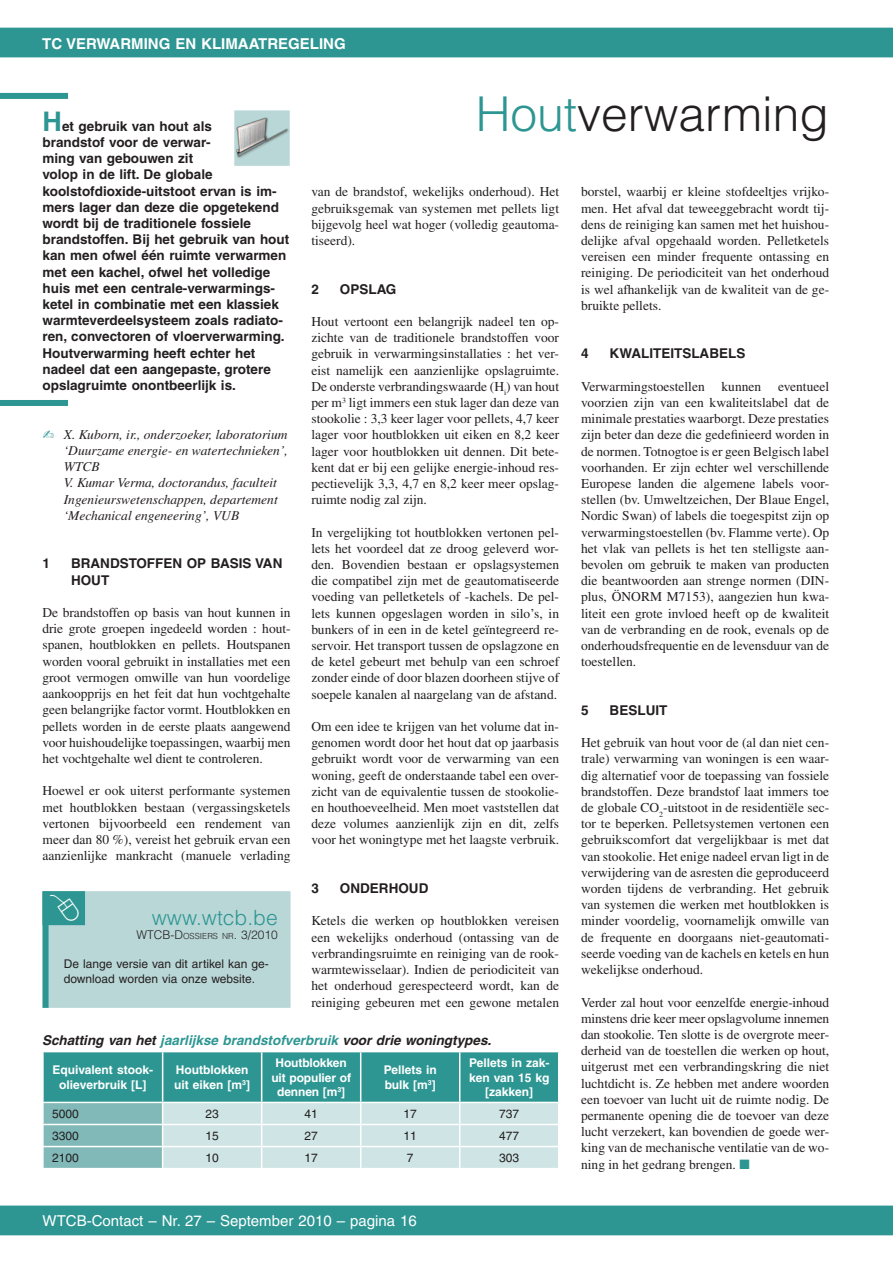
<style>
.page{position:relative;width:893px;height:1263px;background:#fff}
.page>*{position:absolute;margin:0;border:0;box-sizing:border-box;transform-origin:0 0}
.t1{font:300 48px "Helvetica";color:#231f20}
.t2{font:300 21px "Helvetica";color:#2d9692}
.t3{font:15px "Helvetica";color:#fff}
.t4{font:700 15px "Helvetica";color:#fff}
.t5{font:13.5px/16.2px "Times";color:#231f20;text-align:justify}
.t6{font:700 13.5px/16.2px "Helvetica";color:#231f20}
.t7{font:italic 13.5px/16.2px "Times";color:#231f20}
.t8{font:italic 700 13.5px "Helvetica";color:#231f20}
.t9{font:700 12px/14.4px "Helvetica";color:#fff;text-align:center}
.t10{font:12px/14.4px "Helvetica";color:#231f20}
.t11{font:300 12px "Helvetica";color:#231f20}
.s1{color:#2d9692}
.s2{font-size:27px;color:#2d9692}
.s3{font-size:8.4px}
</style>
<div class="page">
<div style="left:0;top:28px;width:893px;height:29px;background:#2d9692"></div>
<div style="left:0;top:1205px;width:893px;height:30px;background:#2d9692"></div>
<div style="left:234px;top:110px;width:56px;height:56px;background:#cde2e2;border:2px solid #bad7d7"></div>
<img style="left:235px;top:110px;width:55px;height:55px">
<div style="left:43px;top:891px;width:248px;height:117px;background:#bad7d7"></div>
<div style="left:43px;top:892px;width:6px;height:116px;background:#2d9692"></div>
<div style="left:43px;top:891px;width:42px;height:34px;background:#2d9692"></div>
<svg style="left:43px;top:1052px;width:515px;height:116px;background:#82bebd"></svg>
<hr style="left:42px;top:1052px;width:2px;height:50px;background:#fff">
<hr style="left:42px;top:1102px;width:121px;height:1px;background:#fff">
<hr style="left:163px;top:1102px;width:99px;height:1px;background:#fff">
<hr style="left:262px;top:1102px;width:99px;height:1px;background:#fff">
<hr style="left:361px;top:1102px;width:99px;height:1px;background:#fff">
<hr style="left:460px;top:1102px;width:99px;height:1px;background:#fff">
<div style="left:0;top:93px;width:68px;height:6px;background:#2d9692"></div>
<div style="left:0;top:400px;width:68px;height:6px;background:#2d9692"></div>
<p class="t4" style="left:42px;top:35px;width:305px">TC VERWARMING EN KLIMAATREGELING</p>
<h1 class="t1" style="left:476px;top:84px;width:354px"><span class="s1">Hout</span>verwarming</h1>
<p class="t6" style="left:43px;top:118px;width:248px"><span class="s2">H</span>et gebruik van hout als<br>brandstof voor de verwar-<br>ming van gebouwen zit<br>volop in de lift. De globale koolstofdioxide-uitstoot ervan is im&shy;mers lager dan deze die opgetekend wordt bij de traditionele fossiele brandstoffen. Bij het gebruik van hout kan men ofwel één ruimte verwarmen met een kachel, ofwel het volledige huis met een centrale-verwarmings&shy;ketel in combinatie met een klassiek warmteverdeelsysteem zoals radiato&shy;ren, convectoren of vloerverwarming.<br>Houtverwarming heeft echter het nadeel dat een aangepaste, grotere opslagruimte onontbeerlijk is.</p>
<p class="t5" style="left:311px;top:184px;width:249px">van de brandstof, wekelijks onderhoud). Het gebruiksgemak van systemen met pellets ligt bijgevolg heel wat hoger (volledig geautoma&shy;tiseerd).</p>
<p class="t6" style="left:311px;top:281px;width:9px">2</p>
<p class="t6" style="left:340px;top:281px;width:58px">OPSLAG</p>
<p class="t5" style="left:311px;top:313px;width:249px">Hout vertoont een belangrijk nadeel ten op&shy;zichte van de traditionele brandstoffen voor gebruik in verwarmingsinstallaties : het ver&shy;eist namelijk een aanzienlijke opslagruimte.<br>De onderste verbrandingswaarde (H<sub>i</sub>) van hout per m<sup>3</sup> ligt immers een stuk lager dan deze van stookolie : 3,3 keer lager voor pellets, 4,7 keer lager voor houtblokken uit eiken en 8,2 keer lager voor houtblokken uit dennen. Dit bete&shy;kent dat er bij een gelijke energie-inhoud res&shy;pectievelijk 3,3, 4,7 en 8,2 keer meer opslag&shy;ruimte nodig zal zijn.</p>
<p class="t5" style="left:311px;top:524px;width:249px">In vergelijking tot houtblokken vertonen pel&shy;lets het voordeel dat ze droog geleverd wor&shy;den. Bovendien bestaan er opslagsystemen die compatibel zijn met de geautomatiseerde voeding van pelletketels of -kachels. De pel&shy;lets kunnen opgeslagen worden in silo’s, in bunkers of in een in de ketel geïntegreerd re&shy;servoir. Het transport tussen de opslagzone en de ketel gebeurt met behulp van een schroef zonder einde of door blazen doorheen stijve of soepele kanalen al naargelang van de afstand.</p>
<p class="t5" style="left:311px;top:718px;width:249px">Om een idee te krijgen van het volume dat in&shy;genomen wordt door het hout dat op jaarbasis gebruikt wordt voor de verwarming van een woning, geeft de onderstaande tabel een over&shy;zicht van de equivalentie tussen de stookolie&shy;en houthoeveelheid. Men moet vaststellen dat deze volumes aanzienlijk zijn en dit, zelfs voor het woningtype met het laagste verbruik.</p>
<p class="t6" style="left:311px;top:880px;width:9px">3</p>
<p class="t6" style="left:340px;top:880px;width:90px">ONDERHOUD</p>
<p class="t5" style="left:311px;top:913px;width:249px">Ketels die werken op houtblokken vereisen een wekelijks onderhoud (ontassing van de verbrandingsruimte en reiniging van de rook&shy;warmtewisselaar). Indien de periodiciteit van het onderhoud gerespecteerd wordt, kan de reiniging gebeuren met een gewone metalen</p>
<p class="t5" style="left:581px;top:184px;width:250px">borstel, waarbij er kleine stofdeeltjes vrijko&shy;men. Het afval dat teweeggebracht wordt tij&shy;dens de reiniging kan samen met het huishou&shy;delijke afval opgehaald worden. Pelletketels vereisen een minder frequente ontassing en reiniging. De periodiciteit van het onderhoud is wel afhankelijk van de kwaliteit van de ge&shy;bruikte pellets.</p>
<p class="t6" style="left:581px;top:345px;width:9px">4</p>
<p class="t6" style="left:610px;top:345px;width:137px">KWALITEITSLABELS</p>
<p class="t5" style="left:581px;top:378px;width:250px">Verwarmingstoestellen kunnen eventueel voorzien zijn van een kwaliteitslabel dat de minimale prestaties waarborgt. Deze prestaties zijn beter dan deze die gedefinieerd worden in de normen. Totnogtoe is er geen Belgisch label voorhanden. Er zijn echter wel verschillende Europese landen die algemene labels voor&shy;stellen (bv. Umweltzeichen, Der Blaue Engel, Nordic Swan) of labels die toegespitst zijn op verwarmingstoestellen (bv. Flamme verte). Op het vlak van pellets is het ten stelligste aan&shy;bevolen om gebruik te maken van producten die beantwoorden aan strenge normen (DIN&shy;plus, ÖNORM M7153), aangezien hun kwa&shy;liteit een grote invloed heeft op de kwaliteit van de verbranding en de rook, evenals op de onderhoudsfrequentie en de levensduur van de toestellen.</p>
<p class="t6" style="left:581px;top:702px;width:9px">5</p>
<p class="t6" style="left:610px;top:702px;width:59px">BESLUIT</p>
<p class="t5" style="left:581px;top:734px;width:250px">Het gebruik van hout voor de (al dan niet cen&shy;trale) verwarming van woningen is een waar&shy;dig alternatief voor de toepassing van fossiele brandstoffen. Deze brandstof laat immers toe de globale CO<sub>2</sub>-uitstoot in de residentiële sec&shy;tor te beperken. Pelletsystemen vertonen een gebruikscomfort dat vergelijkbaar is met dat van stookolie. Het enige nadeel ervan ligt in de verwijdering van de asresten die geproduceerd worden tijdens de verbranding. Het gebruik van systemen die werken met houtblokken is minder voordelig, voornamelijk omwille van de frequente en doorgaans niet-geautomati&shy;seerde voeding van de kachels en ketels en hun wekelijkse onderhoud.</p>
<p class="t5" style="left:581px;top:994px;width:250px">Verder zal hout voor eenzelfde energie-inhoud minstens drie keer meer opslagvolume innemen dan stookolie. Ten slotte is de overgrote meer&shy;derheid van de toestellen die werken op hout, uitgerust met een verbrandingskring die niet luchtdicht is. Ze hebben met andere woorden een toevoer van lucht uit de ruimte nodig. De permanente opening die de toevoer van deze lucht verzekert, kan bovendien de goede wer&shy;king van de mechanische ventilatie van de wo&shy;ning in het gedrang brengen. <span class="s1">■</span></p>
<p class="t7" style="left:64px;top:426px;width:226px;text-indent:-21px"><span class="s1">✍</span> X. Kuborn, ir., onderzoeker, laboratorium ‘Duurzame energie- en watertechnieken’, WTCB<br>V. Kumar Verma, doctorandus, faculteit Ingenieurswetenschappen, departement ‘Mechanical engeneering’, VUB</p>
<p class="t6" style="left:43px;top:555px;width:9px">1</p>
<p class="t6" style="left:71px;top:555px;width:213px">BRANDSTOFFEN OP BASIS VAN<br>HOUT</p>
<p class="t5" style="left:43px;top:604px;width:250px">De brandstoffen op basis van hout kunnen in drie grote groepen ingedeeld worden : hout&shy;spanen, houtblokken en pellets. Houtspanen worden vooral gebruikt in installaties met een groot vermogen omwille van hun voordelige aankoopprijs en het feit dat hun vochtgehalte geen belangrijke factor vormt. Houtblokken en pellets worden in de eerste plaats aangewend voor huishoudelijke toepassingen, waarbij men het vochtgehalte wel dient te controleren.</p>
<p class="t5" style="left:43px;top:783px;width:250px">Hoewel er ook uiterst performante systemen met houtblokken bestaan (vergassingsketels vertonen bijvoorbeeld een rendement van meer dan 80 %), vereist het gebruik ervan een aanzienlijke mankracht (manuele verlading</p>
<h2 class="t2" style="left:152px;top:904px;width:128px">www.wtcb.be</h2>
<p class="t11" style="left:136px;top:928px;width:143px">WTCB-D<span class="s3">OSSIERS NR</span>. 3/2010</p>
<p class="t10" style="left:64px;top:957px;width:207px">De lange versie van dit artikel kan ge&shy;download worden via onze website.</p>
<p class="t8" style="left:42px;top:1032px;width:451px">Schatting van het <span class="s1">jaarlijkse brandstofverbruik</span> voor drie woningtypes.</p>
<p class="t9" style="left:53px;top:1063px;width:102px">Equivalent stook&shy;olieverbruik [L]</p>
<p class="t9" style="left:174px;top:1063px;width:77px;text-align:left">Houtblokken uit eiken [m<sup>3</sup>]</p>
<p class="t9" style="left:271px;top:1056px;width:81px">Houtblokken uit populier of dennen [m<sup>3</sup>]</p>
<p class="t9" style="left:384px;top:1063px;width:55px;text-align:left">Pellets in bulk [m<sup>3</sup>]</p>
<p class="t9" style="left:469px;top:1056px;width:82px">Pellets in zak&shy;ken van 15 kg [zakken]</p>
<p class="t10" style="left:52px;top:1107px;width:28px">5000</p>
<p class="t10" style="left:205px;top:1107px;width:15px">23</p>
<p class="t10" style="left:304px;top:1107px;width:15px">41</p>
<p class="t10" style="left:404px;top:1107px;width:15px">17</p>
<p class="t10" style="left:499px;top:1107px;width:22px">737</p>
<p class="t10" style="left:52px;top:1129px;width:28px">3300</p>
<p class="t10" style="left:205px;top:1129px;width:15px">15</p>
<p class="t10" style="left:304px;top:1129px;width:15px">27</p>
<p class="t10" style="left:404px;top:1129px;width:15px">11</p>
<p class="t10" style="left:499px;top:1129px;width:22px">477</p>
<p class="t10" style="left:52px;top:1151px;width:28px">2100</p>
<p class="t10" style="left:205px;top:1151px;width:15px">10</p>
<p class="t10" style="left:304px;top:1151px;width:15px">17</p>
<p class="t10" style="left:407px;top:1151px;width:8px">7</p>
<p class="t10" style="left:499px;top:1151px;width:22px">303</p>
<p class="t3" style="left:43px;top:1212px;width:376px">WTCB-Contact – Nr. 27 – September 2010 – pagina 16</p>
</div>
